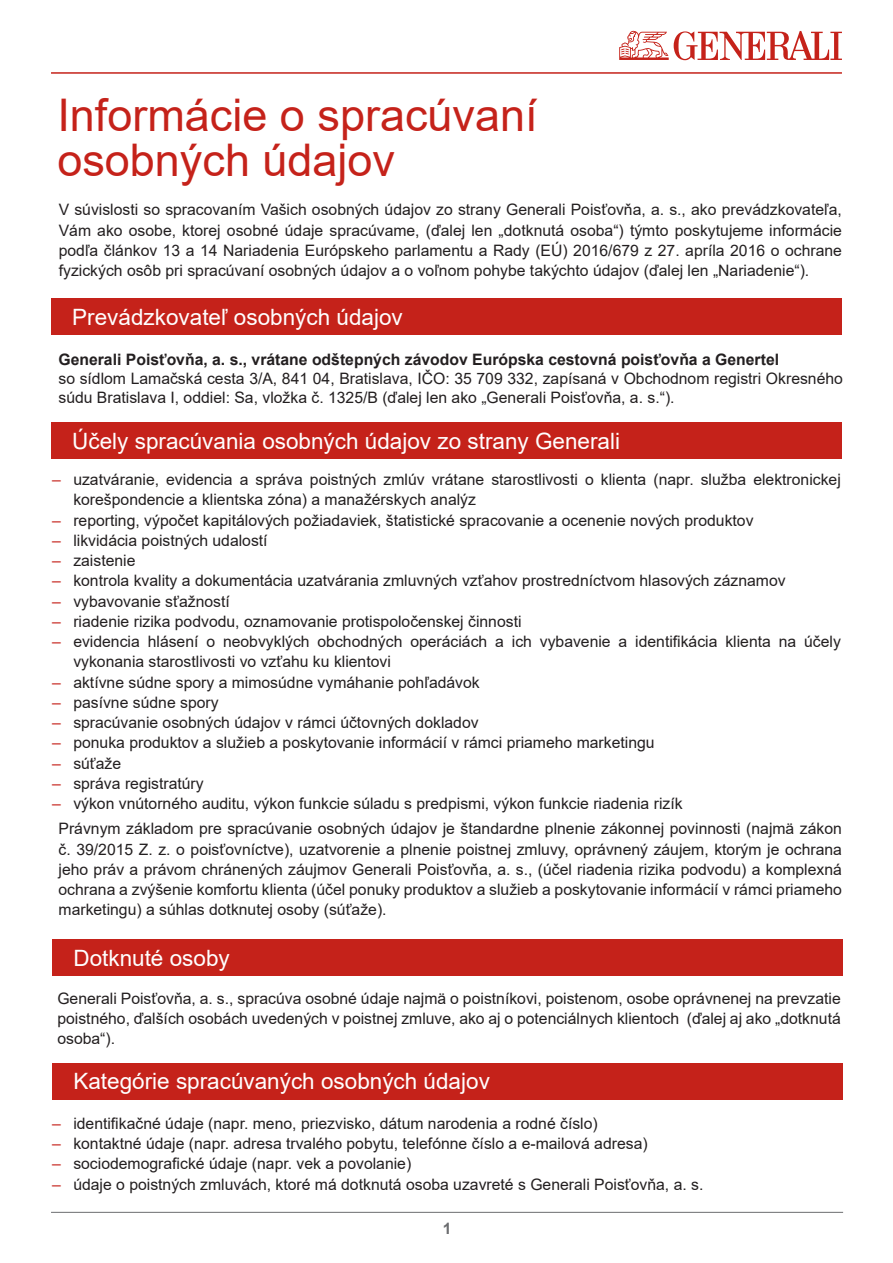
<style>
.page{position:relative;width:893px;height:1263px;background:#fff}
.page>*{position:absolute;margin:0;border:0;box-sizing:border-box;transform-origin:0 0}
.t1{font:45px "Arial";color:#c5221a}
.t2{font:22.5px "Arial";color:#fff}
.t3{font:15.75px/20.2px "Arial";color:#231f20}
.t4{font:700 15.75px "Arial";color:#231f20}
.t5{font:700 15.75px "Arial";color:#6c6d70}
.s1{color:#c5221a}
</style>
<div class="page">
<div style="left:51px;top:298px;width:791px;height:37px;background:#c5221a"></div>
<div style="left:51px;top:422px;width:791px;height:37px;background:#c5221a"></div>
<hr style="left:51px;top:72px;width:791px;height:2px;background:#c5221a">
<svg style="left:619px;top:31px;width:223px;height:29px"></svg>
<hr style="left:51px;top:1212px;width:792px;height:1px;background:#6c6d70">
<div style="left:52px;top:939px;width:791px;height:37px;background:#c5221a"></div>
<div style="left:52px;top:1063px;width:791px;height:37px;background:#c5221a"></div>
<p class="t1" style="left:57px;top:85px;width:482px">Informácie o spracúvaní</p>
<p class="t1" style="left:57px;top:130px;width:339px">osobných údajov</p>
<p class="t3" style="left:59px;top:200px;width:785px;text-align:justify">V súvislosti so spracovaním Vašich osobných údajov zo strany Generali Poisťovňa, a. s., ako prevádzkovateľa, Vám ako osobe, ktorej osobné údaje spracúvame, (ďalej len „dotknutá osoba“) týmto poskytujeme informácie podľa článkov 13 a 14 Nariadenia Európskeho parlamentu a Rady (EÚ) 2016/679 z 27. apríla 2016 o ochrane fyzických osôb pri spracúvaní osobných údajov a o voľnom pohybe takýchto údajov (ďalej len „Nariadenie“).</p>
<p class="t2" style="left:72px;top:302px;width:332px">Prevádzkovateľ osobných údajov</p>
<p class="t4" style="left:58px;top:348px;width:722px">Generali Poisťovňa, a. s., vrátane odštepných závodov Európska cestovná poisťovňa a Genertel</p>
<p class="t3" style="left:58px;top:369px;width:786px;line-height:18.9px">so sídlom Lamačská cesta 3/A, 841 04, Bratislava, IČO: 35 709 332, zapísaná v Obchodnom registri Okresného súdu Bratislava I, oddiel: Sa, vložka č. 1325/B (ďalej len ako „Generali Poisťovňa, a. s.“).</p>
<p class="t2" style="left:72px;top:425px;width:549px">Účely spracúvania osobných údajov zo strany Generali</p>
<p class="t3" style="left:73px;top:469px;width:769px;text-indent:-21px"><span class="s1">–</span> uzatváranie, evidencia a správa poistných zmlúv vrátane starostlivosti o klienta (napr. služba elektronickej korešpondencie a klientska zóna) a manažérskych analýz</p>
<p class="t3" style="left:52px;top:510px;width:703px"><span class="s1">–</span> reporting, výpočet kapitálových požiadaviek, štatistické spracovanie a ocenenie nových produktov</p>
<p class="t3" style="left:52px;top:530px;width:217px"><span class="s1">–</span> likvidácia poistných udalostí</p>
<p class="t3" style="left:52px;top:550px;width:85px"><span class="s1">–</span> zaistenie</p>
<p class="t3" style="left:52px;top:571px;width:735px"><span class="s1">–</span> kontrola kvality a dokumentácia uzatvárania zmluvných vzťahov prostredníctvom hlasových záznamov</p>
<p class="t3" style="left:52px;top:591px;width:179px"><span class="s1">–</span> vybavovanie sťažností</p>
<p class="t3" style="left:52px;top:611px;width:471px"><span class="s1">–</span> riadenie rizika podvodu, oznamovanie protispoločenskej činnosti</p>
<p class="t3" style="left:73px;top:631px;width:769px;text-indent:-21px"><span class="s1">–</span> evidencia hlásení o neobvyklých obchodných operáciách a ich vybavenie a identifikácia klienta na účely vykonania starostlivosti vo vzťahu ku klientovi</p>
<p class="t3" style="left:52px;top:672px;width:429px"><span class="s1">–</span> aktívne súdne spory a mimosúdne vymáhanie pohľadávok</p>
<p class="t3" style="left:52px;top:692px;width:168px"><span class="s1">–</span> pasívne súdne spory</p>
<p class="t3" style="left:52px;top:712px;width:428px"><span class="s1">–</span> spracúvanie osobných údajov v rámci účtovných dokladov</p>
<p class="t3" style="left:52px;top:733px;width:604px"><span class="s1">–</span> ponuka produktov a služieb a poskytovanie informácií v rámci priameho marketingu</p>
<p class="t3" style="left:52px;top:753px;width:71px"><span class="s1">–</span> súťaže</p>
<p class="t3" style="left:52px;top:773px;width:153px"><span class="s1">–</span> správa registratúry</p>
<p class="t3" style="left:52px;top:793px;width:632px"><span class="s1">–</span> výkon vnútorného auditu, výkon funkcie súladu s predpismi, výkon funkcie riadenia rizík</p>
<p class="t3" style="left:59px;top:818px;width:785px;text-align:justify">Právnym základom pre spracúvanie osobných údajov je štandardne plnenie zákonnej povinnosti (najmä zákon č. 39/2015 Z. z. o poisťovníctve), uzatvorenie a plnenie poistnej zmluvy, oprávnený záujem, ktorým je ochrana jeho práv a právom chránených záujmov Generali Poisťovňa, a. s., (účel riadenia rizika podvodu) a komplexná ochrana a zvýšenie komfortu klienta (účel ponuky produktov a služieb a poskytovanie informácií v rámci priameho marketingu) a súhlas dotknutej osoby (súťaže).</p>
<p class="t2" style="left:73px;top:942px;width:158px">Dotknuté osoby</p>
<p class="t3" style="left:57px;top:988px;width:785px;text-align:justify">Generali Poisťovňa, a. s., spracúva osobné údaje najmä o poistníkovi, poistenom, osobe oprávnenej na prevzatie poistného, ďalších osobách uvedených v poistnej zmluve, ako aj o potenciálnych klientoch (ďalej aj ako „dotknutá osoba“).</p>
<p class="t2" style="left:73px;top:1066px;width:418px">Kategórie spracúvaných osobných údajov</p>
<p class="t3" style="left:52px;top:1113px;width:547px"><span class="s1">–</span> identifikačné údaje (napr. meno, priezvisko, dátum narodenia a rodné číslo)</p>
<p class="t3" style="left:52px;top:1133px;width:597px"><span class="s1">–</span> kontaktné údaje (napr. adresa trvalého pobytu, telefónne číslo a e-mailová adresa)</p>
<p class="t3" style="left:52px;top:1153px;width:361px"><span class="s1">–</span> sociodemografické údaje (napr. vek a povolanie)</p>
<p class="t3" style="left:52px;top:1174px;width:653px"><span class="s1">–</span> údaje o poistných zmluvách, ktoré má dotknutá osoba uzavreté s Generali Poisťovňa, a. s.</p>
<p class="t5" style="left:443px;top:1217px;width:10px">1</p>
</div>
